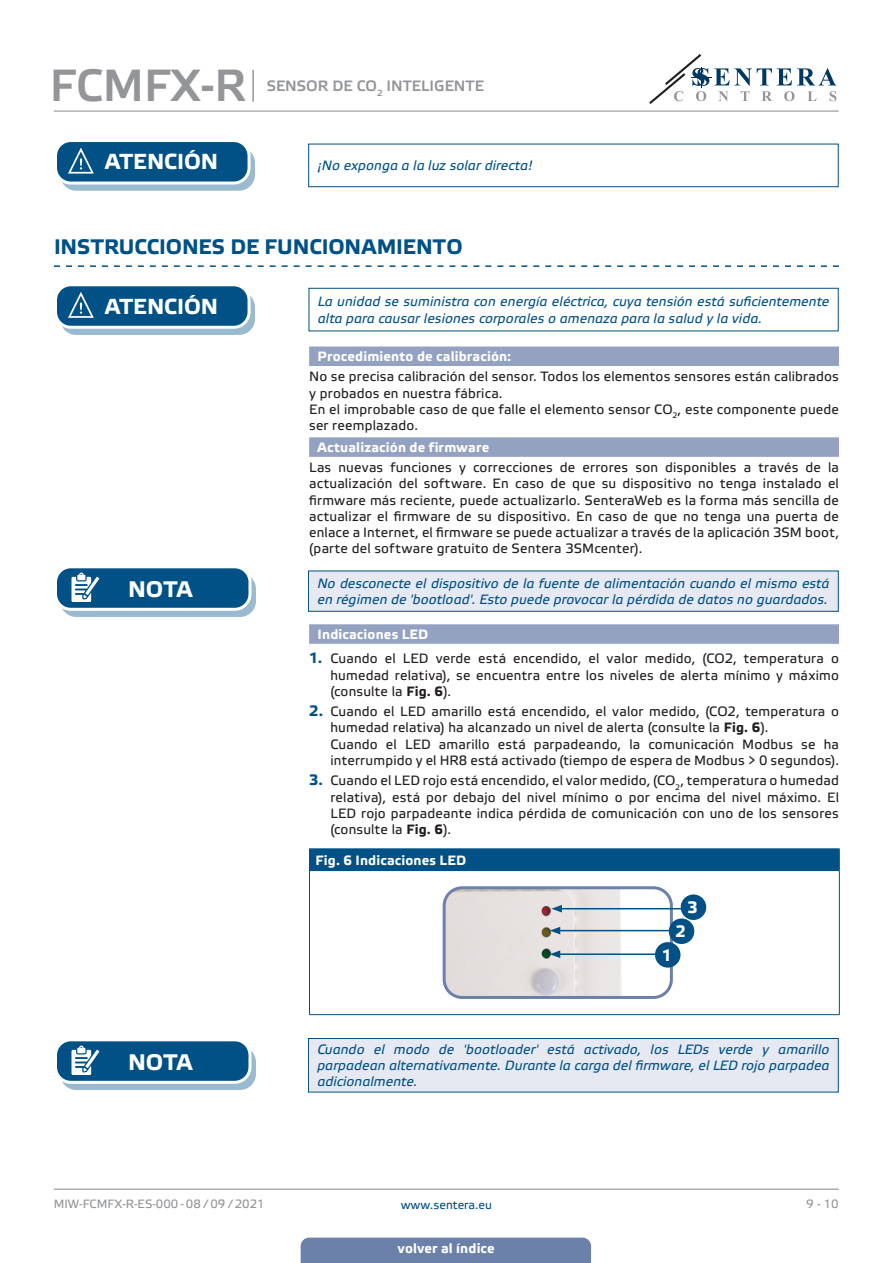
<style>
.page{position:relative;width:893px;height:1263px;background:#fff}
.page>*{position:absolute;margin:0;border:0;box-sizing:border-box;transform-origin:0 0}
.t1{font:45px "Etelka Medium Pro";color:#939598}
.t2{font:700 22.5px "Etelka Text Pro";letter-spacing:-.005em;color:#fff}
.t3{font:700 21.75px "Etelka Text Pro";letter-spacing:-.005em;color:#fff}
.t4{font:700 21px "Etelka Text Pro";letter-spacing:-.005em;color:#015186}
.TABLE_TEXT_WHITE{font:700 16.5px "Etelka Text Pro";color:#fff}
.t5{font:15px "Etelka Medium Pro";color:#939598}
.body{font:13.5px/16.2px "Etelka Text Pro";letter-spacing:.015em;color:#231f20}
.attention{font:italic 13.5px/16.2px "Etelka Text Pro";letter-spacing:.01em;color:#015186}
.Numbering{font:13.5px/16.2px "Etelka Text Pro";letter-spacing:.015em;color:#231f20}
.Number-roman{font:700 13.5px "Etelka Text Pro";letter-spacing:.01em;color:#fff}
.table_text{font:700 13.5px "Etelka Text Pro";letter-spacing:.01em;color:#fff}
.t6{font:12px "Etelka Text Pro";color:#939598}
.t7{font:12px "Etelka Text Pro";color:#015186}
.s1{font-weight:700;font-size:15px;color:#015186}
.s2{font-weight:700}
</style>
<div class="page">
<hr style="left:54px;top:111px;width:785px;height:1px;background:#939598">
<hr style="left:54px;top:1188px;width:785px;height:2px;background:#939598">
<svg style="left:649px;top:54px;width:187px;height:50px"></svg>
<div style="left:301px;top:1237px;width:290px;height:26px;background:#6c81aa"></div>
<hr style="left:252px;top:70px;width:2px;height:32px;background:#939598">
<svg style="left:54px;top:265px;width:785px;height:2px"></svg>
<div style="left:309px;top:346px;width:530px;height:20px;background:#94a2c2"></div>
<div style="left:309px;top:437px;width:530px;height:20px;background:#94a2c2"></div>
<div style="left:309px;top:624px;width:530px;height:20px;background:#94a2c2"></div>
<div style="left:61px;top:148px;width:193px;height:42px;background:#9abacf;border-radius:15px"></div>
<div style="left:60px;top:147px;width:195px;height:44px;border:1px solid #015186;border-radius:15px"></div>
<div style="left:56px;top:141px;width:193px;height:42px;background:#015186;border-radius:15px"></div>
<div style="left:54px;top:139px;width:197px;height:46px;border:3px solid #fff;border-radius:15px"></div>
<svg style="left:67px;top:147px;width:37px;height:37px"></svg>
<div style="left:308px;top:144px;width:531px;height:43px;border:1px solid #015186"></div>
<div style="left:61px;top:292px;width:193px;height:42px;background:#9abacf;border-radius:15px"></div>
<div style="left:60px;top:291px;width:195px;height:44px;border:1px solid #015186;border-radius:15px"></div>
<div style="left:56px;top:285px;width:193px;height:42px;background:#015186;border-radius:15px"></div>
<div style="left:54px;top:283px;width:197px;height:46px;border:3px solid #fff;border-radius:15px"></div>
<svg style="left:67px;top:292px;width:37px;height:36px"></svg>
<div style="left:309px;top:288px;width:530px;height:43px;border:1px solid #015186"></div>
<div style="left:61px;top:574px;width:194px;height:42px;background:#9abacf;border-radius:15px"></div>
<div style="left:60px;top:573px;width:196px;height:44px;border:1px solid #015186;border-radius:15px"></div>
<div style="left:56px;top:567px;width:194px;height:42px;background:#015186;border-radius:15px"></div>
<div style="left:54px;top:565px;width:197px;height:46px;border:3px solid #fff;border-radius:15px"></div>
<svg style="left:71px;top:572px;width:34px;height:38px"></svg>
<div style="left:308px;top:571px;width:530px;height:40px;background:#e6e9f1"></div>
<div style="left:308px;top:571px;width:531px;height:41px;border:1px solid #015186"></div>
<div style="left:309px;top:849px;width:530px;height:21px;background:#015186"></div>
<hr style="left:309px;top:848px;width:531px;height:1px;background:#015186">
<svg style="left:839px;top:849px;width:1px;height:21px"></svg>
<hr style="left:309px;top:870px;width:531px;height:1px;background:#015186">
<hr style="left:309px;top:871px;width:1px;height:143px;background:#015186">
<hr style="left:839px;top:871px;width:1px;height:143px;background:#015186">
<hr style="left:309px;top:1014px;width:531px;height:1px;background:#015186">
<img style="left:444px;top:890px;width:179px;height:105px">
<div style="left:443px;top:886px;width:230px;height:113px;border:3px solid #6c81aa;border-radius:18px"></div>
<hr style="left:560px;top:908px;width:129px;height:1px;background:#015186">
<svg style="left:551px;top:905px;width:11px;height:7px"></svg>
<hr style="left:558px;top:930px;width:118px;height:1px;background:#015186">
<svg style="left:550px;top:927px;width:10px;height:7px"></svg>
<hr style="left:558px;top:953px;width:118px;height:2px;background:#015186">
<svg style="left:550px;top:950px;width:10px;height:8px"></svg>
<div style="left:681px;top:894px;width:25px;height:26px;background:#015186;border-radius:50%"></div>
<div style="left:669px;top:918px;width:25px;height:26px;background:#015186;border-radius:50%"></div>
<div style="left:655px;top:942px;width:25px;height:25px;background:#015186;border-radius:50%"></div>
<div style="left:61px;top:1047px;width:194px;height:42px;background:#9abacf;border-radius:15px"></div>
<div style="left:60px;top:1046px;width:196px;height:44px;border:1px solid #015186;border-radius:15px"></div>
<div style="left:56px;top:1040px;width:194px;height:42px;background:#015186;border-radius:15px"></div>
<div style="left:54px;top:1038px;width:197px;height:46px;border:3px solid #fff;border-radius:15px"></div>
<svg style="left:71px;top:1045px;width:34px;height:38px"></svg>
<div style="left:308px;top:1038px;width:530px;height:54px;background:#e6e9f1"></div>
<div style="left:308px;top:1038px;width:531px;height:54px;border:1px solid #015186"></div>
<h1 class="t1" style="left:50px;top:61px;width:198px">FCMFX-R</h1>
<p class="t5" style="left:267px;top:78px;width:219px">SENSOR DE CO<sub>2</sub> INTELIGENTE</p>
<p class="t3" style="left:105px;top:150px;width:114px">ATENCIÓN</p>
<p class="attention" style="left:318px;top:158px;width:216px">¡No exponga a la luz solar directa!</p>
<p class="t4" style="left:54px;top:235px;width:410px">INSTRUCCIONES DE FUNCIONAMIENTO</p>
<p class="t3" style="left:105px;top:294px;width:114px">ATENCIÓN</p>
<p class="attention" style="left:318px;top:294px;width:513px">La unidad se suministra con energía eléctrica, cuya tensión está suficientemente alta para causar lesiones corporales o amenaza para la salud y la vida.</p>
<p class="Number-roman" style="left:318px;top:349px;width:195px">Procedimiento de calibración:</p>
<p class="body" style="left:309px;top:369px;width:531px">No se precisa calibración del sensor. Todos los elementos sensores están calibrados y probados en nuestra fábrica.</p>
<p class="body" style="left:309px;top:402px;width:531px">En el improbable caso de que falle el elemento sensor CO<sub>2</sub>, este componente puede ser reemplazado.</p>
<p class="Number-roman" style="left:318px;top:440px;width:173px">Actualización de firmware</p>
<p class="body" style="left:309px;top:460px;width:531px;text-align:justify">Las nuevas funciones y correcciones de errores son disponibles a través de la actualización del software. En caso de que su dispositivo no tenga instalado el firmware más reciente, puede actualizarlo. SenteraWeb es la forma más sencilla de actualizar el firmware de su dispositivo. En caso de que no tenga una puerta de enlace a Internet, el firmware se puede actualizar a través de la aplicación 3SM boot, (parte del software gratuito de Sentera 3SMcenter).</p>
<p class="t2" style="left:128px;top:577px;width:66px">NOTA</p>
<p class="attention" style="left:317px;top:576px;width:514px">No desconecte el dispositivo de la fuente de alimentación cuando el mismo está en régimen de 'bootload'. Esto puede provocar la pérdida de datos no guardados.</p>
<p class="Number-roman" style="left:318px;top:626px;width:112px">Indicaciones LED</p>
<p class="body" style="left:330px;top:651px;width:510px;text-align:justify;text-indent:-21px"><span class="s1">1.</span> Cuando el LED verde está encendido, el valor medido, (CO2, temperatura o humedad relativa), se encuentra entre los niveles de alerta mínimo y máximo (consulte la <span class="s2">Fig. 6</span>).</p>
<p class="body" style="left:330px;top:704px;width:510px;text-indent:-21px"><span class="s1">2.</span> Cuando el LED amarillo está encendido, el valor medido, (CO2, temperatura o humedad relativa) ha alcanzado un nivel de alerta (consulte la <span class="s2">Fig. 6</span>).</p>
<p class="Numbering" style="left:330px;top:737px;width:510px">Cuando el LED amarillo está parpadeando, la comunicación Modbus se ha interrumpido y el HR8 está activado (tiempo de espera de Modbus &gt; 0 segundos).</p>
<p class="body" style="left:330px;top:773px;width:510px;text-align:justify;text-indent:-21px"><span class="s1">3.</span> Cuando el LED rojo está encendido, el valor medido, (CO<sub>2</sub>, temperatura o humedad relativa), está por debajo del nivel mínimo o por encima del nivel máximo. El LED rojo parpadeante indica pérdida de comunicación con uno de los sensores (consulte la <span class="s2">Fig. 6</span>).</p>
<p class="table_text" style="left:315px;top:852px;width:152px">Fig. 6 Indicaciones LED</p>
<p class="TABLE_TEXT_WHITE" style="left:687px;top:898px;width:12px">3</p>
<p class="TABLE_TEXT_WHITE" style="left:676px;top:922px;width:12px">2</p>
<p class="TABLE_TEXT_WHITE" style="left:662px;top:946px;width:12px">1</p>
<p class="t2" style="left:128px;top:1050px;width:66px">NOTA</p>
<p class="attention" style="left:317px;top:1042px;width:514px;text-align:justify">Cuando el modo de 'bootloader' está activado, los LEDs verde y amarillo parpadean alternativamente. Durante la carga del firmware, el LED rojo parpadea adicionalmente.</p>
<p class="t6" style="left:54px;top:1197px;width:212px">MIW-FCMFX-R-ES-000 - 08 / 09 / 2021</p>
<p class="t7" style="left:401px;top:1198px;width:93px">www.sentera.eu</p>
<p class="t6" style="left:806px;top:1197px;width:34px">9 - 10</p>
<p class="Number-roman" style="left:398px;top:1240px;width:98px">volver al índice</p>
</div>
